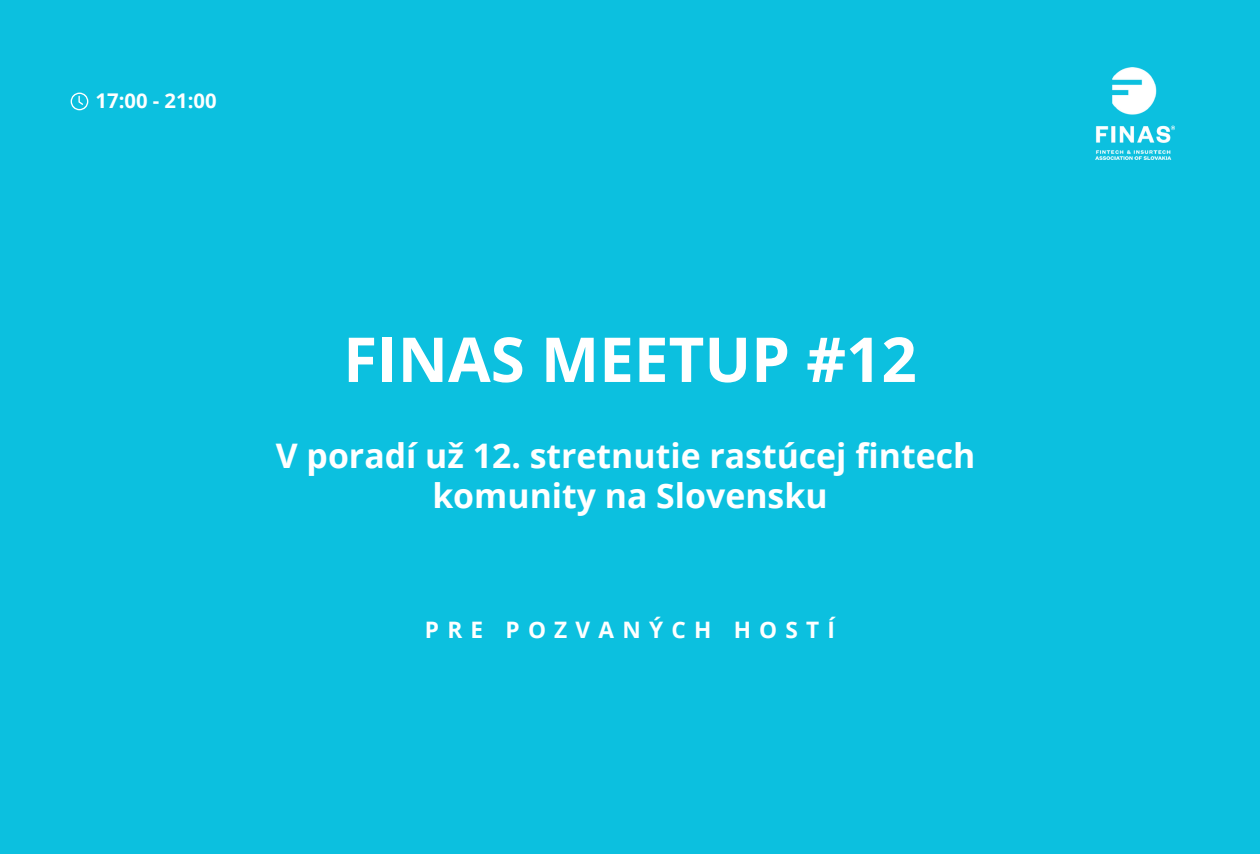
<style>
.page{position:relative;width:1260px;height:854px;background:#fff}
.page>*{position:absolute;margin:0;border:0;box-sizing:border-box;transform-origin:0 0}
.t1{font:700 61.86px "Open Sans";color:#fff}
.t2{font:700 33.77px/40px "Open Sans";color:#fff;text-align:center}
.t3{font:700 22.66px "Open Sans";letter-spacing:.365em;color:#fff}
.t4{font:700 20.21px "Open Sans";color:#fff}
</style>
<div class="page">
<div style="left:0;top:0;width:1260px;height:853px;background:#0cc0df"></div>
<svg style="left:71px;top:92px;width:17px;height:18px"></svg>
<img style="left:1096px;top:68px;width:79px;height:91px">
<p class="t4" style="left:96px;top:87px;width:123px">17:00 - 21:00</p>
<h1 class="t1" style="left:343px;top:316px;width:575px">FINAS MEETUP #12</h1>
<p class="t2" style="left:276px;top:434px;width:701px">V poradí už 12. stretnutie rastúcej fintech komunity na Slovensku</p>
<p class="t3" style="left:425px;top:613px;width:412px">PRE POZVANÝCH HOSTÍ</p>
</div>
